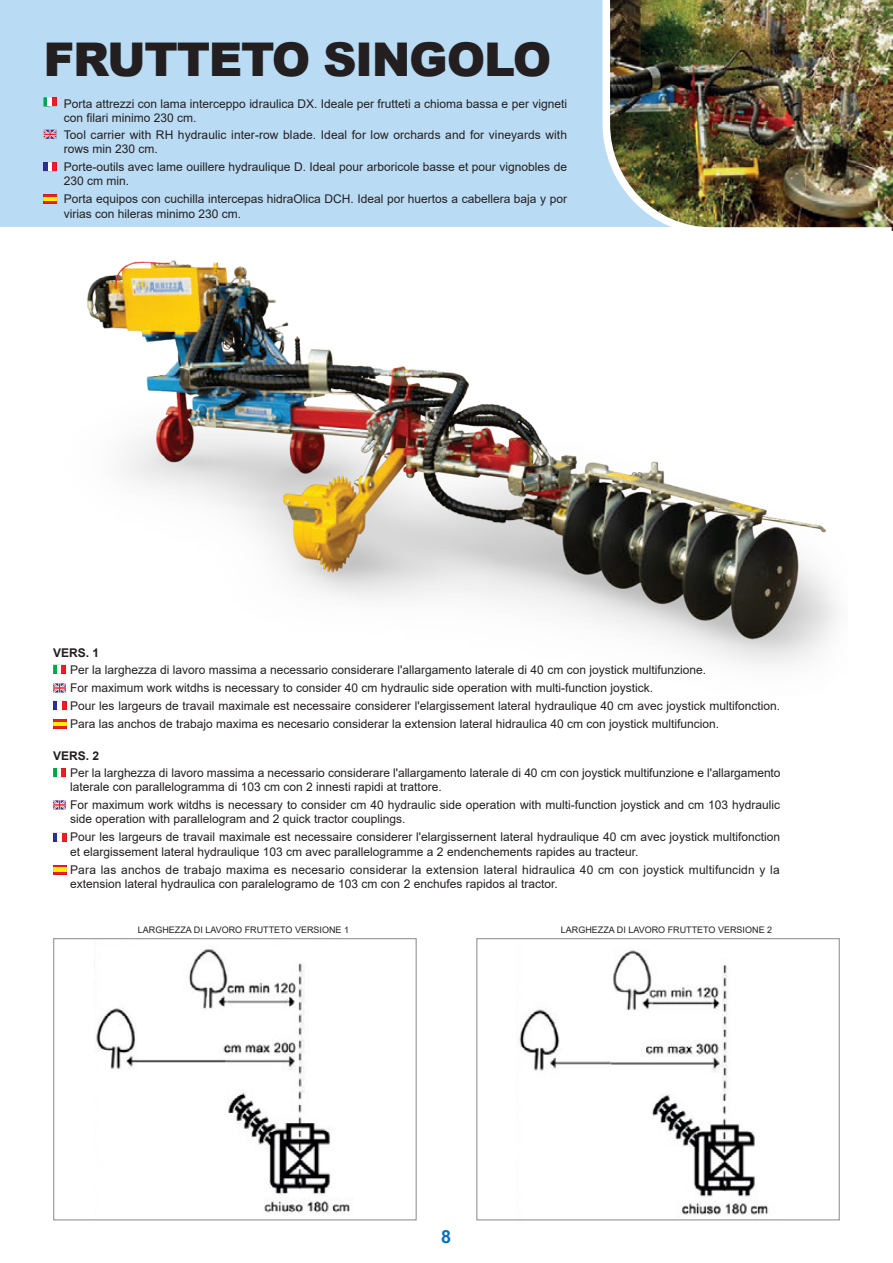
<style>
.page{position:relative;width:893px;height:1263px;background:#fff}
.page>*{position:absolute;margin:0;border:0;box-sizing:border-box;transform-origin:0 0}
.t1{font:900 46.5px "Arial";letter-spacing:-.03em;color:#231f20}
.t2{font:700 18px "Arial";color:#0072bc}
.t3{font:12px/14.4px "Arial";color:#231f20}
.t4{font:700 12px "Arial";color:#231f20}
.t5{font:9px "Arial";color:#231f20}
</style>
<div class="page">
<div style="left:0;top:0;width:893px;height:227px;background:#b9dbf3"></div>
<img style="left:53px;top:260px;width:785px;height:433px">
<svg style="left:44px;top:97px;width:12px;height:9px"></svg>
<svg style="left:44px;top:130px;width:12px;height:9px"></svg>
<svg style="left:44px;top:162px;width:13px;height:9px"></svg>
<svg style="left:44px;top:195px;width:13px;height:9px"></svg>
<svg style="left:53px;top:768px;width:13px;height:9px"></svg>
<svg style="left:53px;top:800px;width:13px;height:9px"></svg>
<svg style="left:53px;top:833px;width:13px;height:9px"></svg>
<svg style="left:53px;top:865px;width:14px;height:9px"></svg>
<svg style="left:53px;top:665px;width:13px;height:9px"></svg>
<svg style="left:53px;top:683px;width:13px;height:9px"></svg>
<svg style="left:53px;top:701px;width:13px;height:9px"></svg>
<svg style="left:53px;top:719px;width:14px;height:10px"></svg>
<img style="left:516px;top:950px;width:284px;height:271px">
<img style="left:94px;top:949px;width:282px;height:272px">
<div style="left:53px;top:938px;width:364px;height:282px;border:1px solid #939598"></div>
<div style="left:476px;top:938px;width:364px;height:282px;border:1px solid #939598"></div>
<img style="left:602px;top:0;width:291px;height:231px">
<p class="t1" style="left:44px;top:26px;width:509px">FRUTTETO SINGOLO</p>
<p class="t3" style="left:64px;top:96px;width:505px">Porta attrezzi con lama interceppo idraulica DX. Ideale per frutteti a chioma bassa e per vigneti con filari minimo 230 cm.</p>
<p class="t3" style="left:64px;top:127px;width:505px">Tool carrier with RH hydraulic inter-row blade. Ideal for low orchards and for vineyards with rows min 230 cm.</p>
<p class="t3" style="left:64px;top:159px;width:505px">Porte-outils avec lame ouillere hydraulique D. Ideal pour arboricole basse et pour vignobles de<br>230 cm min.</p>
<p class="t3" style="left:64px;top:192px;width:505px">Porta equipos con cuchilla intercepas hidraOlica DCH. Ideal por huertos a cabellera baja y por virias con hileras minimo 230 cm.</p>
<p class="t4" style="left:53px;top:644px;width:48px">VERS. 1</p>
<p class="t3" style="left:70px;top:662px;width:637px">Per la larghezza di lavoro massima a necessario considerare l'allargamento laterale di 40 cm con joystick multifunzione.</p>
<p class="t3" style="left:70px;top:680px;width:584px">For maximum work witdhs is necessary to consider 40 cm hydraulic side operation with multi-function joystick.</p>
<p class="t3" style="left:70px;top:696px;width:712px;line-height:18px">Pour les largeurs de travail maximale est necessaire considerer l'elargissement lateral hydraulique 40 cm avec joystick multifonction.<br>Para las anchos de trabajo maxima es necesario considerar la extension lateral hidraulica 40 cm con joystick multifuncion.</p>
<p class="t4" style="left:53px;top:747px;width:48px">VERS. 2</p>
<p class="t3" style="left:70px;top:765px;width:712px">Per la larghezza di lavoro massima a necessario considerare l'allargamento laterale di 40 cm con joystick multifunzione e l'allargamento laterale con parallelogramma di 103 cm con 2 innesti rapidi at trattore.</p>
<p class="t3" style="left:70px;top:797px;width:712px">For maximum work witdhs is necessary to consider cm 40 hydraulic side operation with multi-function joystick and cm 103 hydraulic side operation with parallelogram and 2 quick tractor couplings.</p>
<p class="t3" style="left:70px;top:830px;width:712px">Pour les largeurs de travail maximale est necessaire considerer l'elargissernent lateral hydraulique 40 cm avec joystick multifonction et elargissement lateral hydraulique 103 cm avec parallelogramme a 2 endenchements rapides au tracteur.</p>
<p class="t3" style="left:70px;top:862px;width:711px">Para las anchos de trabajo maxima es necesario considerar la extension lateral hidraulica 40 cm con joystick multifuncidn y la extension lateral hydraulica con paralelogramo de 103 cm con 2 enchufes rapidos al tractor.</p>
<p class="t5" style="left:138px;top:923px;width:213px">LARGHEZZA DI LAVORO FRUTTETO VERSIONE 1</p>
<p class="t5" style="left:561px;top:923px;width:213px">LARGHEZZA DI LAVORO FRUTTETO VERSIONE 2</p>
<h2 class="t2" style="left:441px;top:1224px;width:12px">8</h2>
</div>
